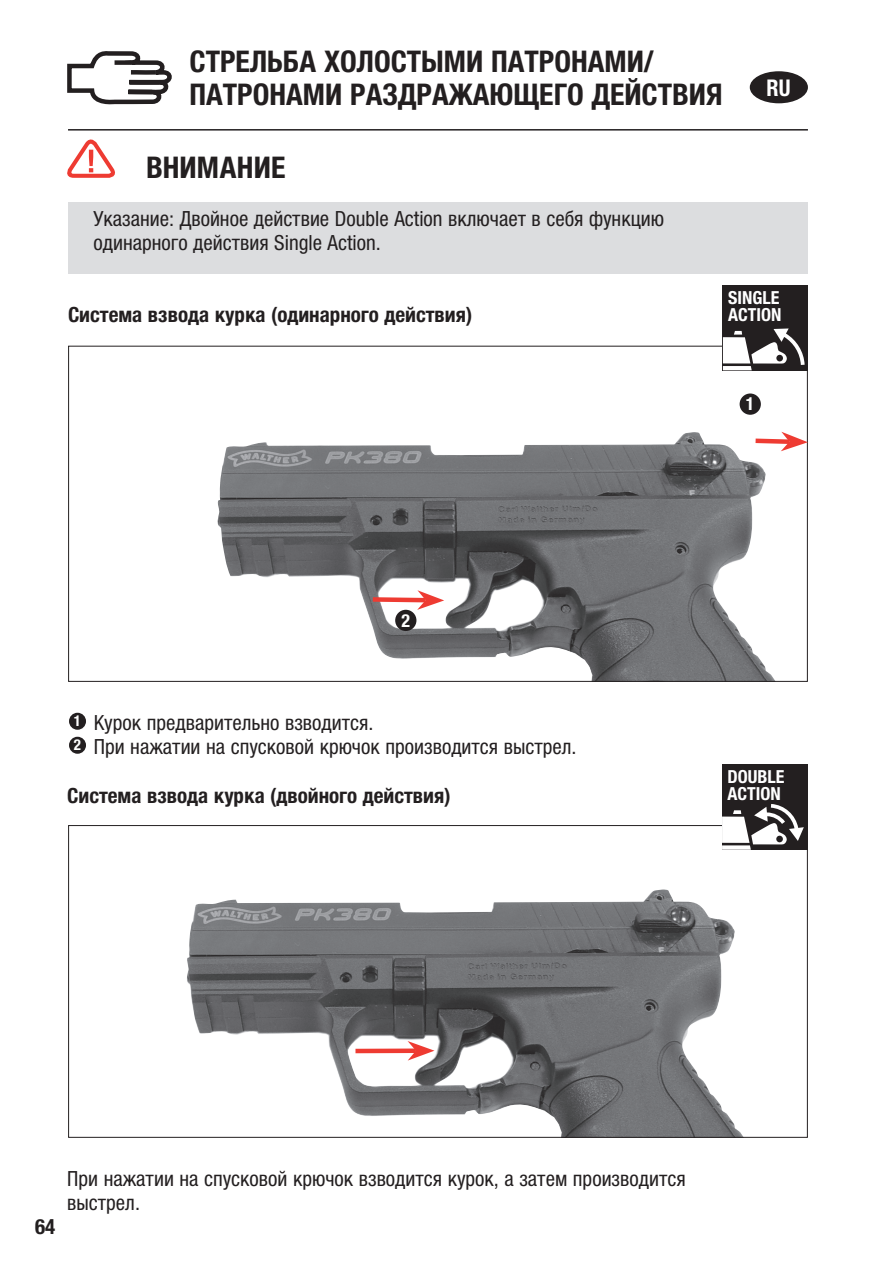
<style>
.page{position:relative;width:893px;height:1263px;background:#fff}
.page>*{position:absolute;margin:0;border:0;box-sizing:border-box;transform-origin:0 0}
.t1{font:700 condensed 30px/33px "Helvetica Neue LTCYR";color:#231f20}
.t2{font:700 condensed 23.1px "Helvetica Neue LT Pro";color:#fff;scale:.95 1}
.t3{font:condensed 21px/24px "Helvetica Neue LTCYR";color:#231f20}
.t4{font:700 condensed 21px "Helvetica Neue LTCYR";color:#231f20}
.t5{font:700 condensed 21px "Helvetica Neue LT Pro";color:#231f20}
.t6{font:700 condensed 18px/17.1px "Helvetica Neue LT Pro";color:#fff}
</style>
<div class="page">
<hr style="left:68px;top:129px;width:740px;height:2px;background:#231f20">
<div style="left:750px;top:71px;width:58px;height:32px;background:#231f20;border-radius:50%"></div>
<svg style="left:67px;top:139px;width:48px;height:39px"></svg>
<div style="left:68px;top:202px;width:740px;height:72px;background:#dcdddf"></div>
<svg style="left:67px;top:51px;width:105px;height:54px"></svg>
<img style="left:187px;top:889px;width:556px;height:247px">
<img style="left:217px;top:432px;width:558px;height:248px">
<div style="left:69px;top:713px;width:17px;height:17px;background:#231f20;border-radius:50%"></div>
<div style="left:69px;top:737px;width:17px;height:17px;background:#231f20;border-radius:50%"></div>
<hr style="left:355px;top:1049px;width:61px;height:4px;background:#ee3b32">
<svg style="left:407px;top:1041px;width:27px;height:20px"></svg>
<div style="left:739px;top:394px;width:22px;height:21px;background:#231f20;border-radius:50%"></div>
<div style="left:395px;top:610px;width:21px;height:21px;background:#231f20;border-radius:50%"></div>
<svg style="left:368px;top:590px;width:76px;height:20px"></svg>
<div style="left:723px;top:285px;width:85px;height:85px;background:#231f20"></div>
<svg style="left:723px;top:328px;width:81px;height:42px"></svg>
<div style="left:722px;top:765px;width:85px;height:85px;background:#231f20"></div>
<svg style="left:722px;top:804px;width:82px;height:46px"></svg>
<svg style="left:751px;top:432px;width:57px;height:19px"></svg>
<h1 class="t1" style="left:190px;top:45px;width:534px">СТРЕЛЬБА ХОЛОСТЫМИ ПАТРОНАМИ/<br>ПАТРОНАМИ РАЗДРАЖАЮЩЕГО ДЕЙСТВИЯ</h1>
<h1 class="t1" style="left:146px;top:151px;width:141px">ВНИМАНИЕ</h1>
<p class="t3" style="left:94px;top:207px;width:572px">Указание: Двойное действие Double Action включает в себя функцию одинарного действия Single Action.</p>
<p class="t2" style="left:766px;top:80px;width:27px">RU</p>
<p class="t4" style="left:68px;top:302px;width:406px">Система взвода курка (одинарного действия)</p>
<p class="t6" style="left:401px;top:613px;width:10px">2</p>
<p class="t3" style="left:74px;top:711px;width:504px"><sup>1</sup> Курок предварительно взводится.<br><sup>2</sup> При нажатии на спусковой крючок производится выстрел.</p>
<p class="t4" style="left:67px;top:783px;width:385px">Система взвода курка (двойного действия)</p>
<p class="t6" style="left:728px;top:291px;width:55px">SINGLE<br>ACTION</p>
<p class="t6" style="left:746px;top:397px;width:10px">1</p>
<p class="t6" style="left:727px;top:769px;width:59px">DOUBLE<br>ACTION</p>
<p class="t5" style="left:35px;top:1219px;width:22px">64</p>
<p class="t3" style="left:67px;top:1166px;width:620px">При нажатии на спусковой крючок взводится курок, а затем производится выстрел.</p>
</div>
